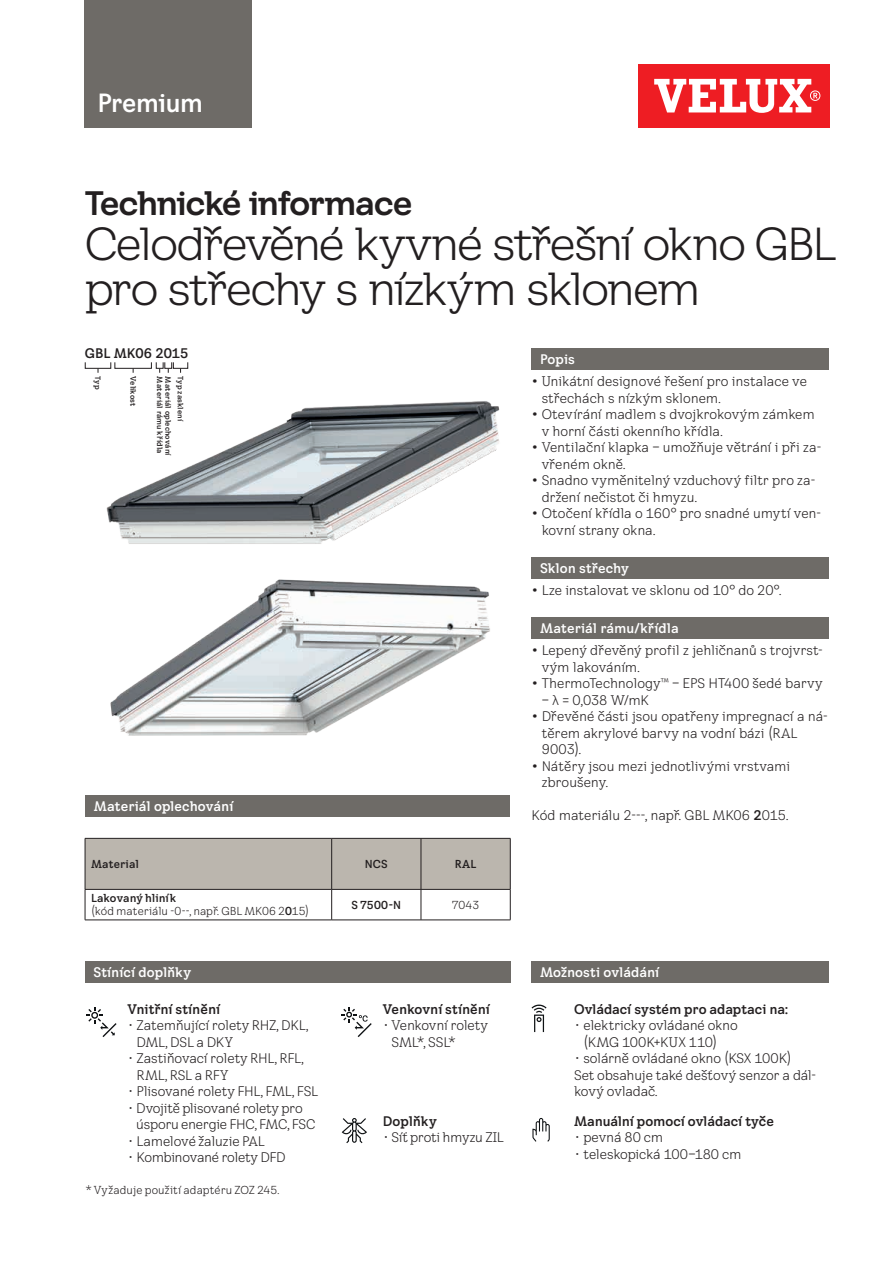
<style>
.page{position:relative;width:893px;height:1263px;background:#fff}
.page>*{position:absolute;margin:0;border:0;box-sizing:border-box;transform-origin:0 0}
.t1{font:45px/45px "VELUX Transform Headline";letter-spacing:-.045em;color:#231f20}
.t2{font:700 33px "VELUX Transform Headline";letter-spacing:-.04em;color:#231f20}
.t3{font:700 25.65px "VELUX Transform";letter-spacing:-.03em;color:#fff}
.t4{font:13.5px/16.5px "VELUX Transform";letter-spacing:-.01em;color:#231f20}
.t5{font:700 13.5px "VELUX Transform";letter-spacing:-.005em;color:#231f20}
.t6{font:700 13.5px "VELUX Transform";color:#fff}
.t7{font:11.25px/13.5px "VELUX Transform";color:#231f20}
.t8{font:700 11.25px "VELUX Transform";letter-spacing:.015em;color:#231f20}
.t9{font:700 7.5px "VELUX Transform";letter-spacing:.01em;color:#231f20}
.s1{font-weight:700}
</style>
<div class="page">
<div style="left:638px;top:64px;width:191px;height:64px;background:#ee1d23"></div>
<svg style="left:654px;top:79px;width:166px;height:34px"></svg>
<img style="left:84px;top:653px;width:427px;height:191px">
<img style="left:84px;top:362px;width:416px;height:291px">
<div style="left:531px;top:349px;width:298px;height:21px;background:#6e6b67"></div>
<div style="left:531px;top:557px;width:298px;height:21px;background:#6e6b67"></div>
<div style="left:531px;top:617px;width:298px;height:21px;background:#6e6b67"></div>
<div style="left:85px;top:796px;width:425px;height:21px;background:#6e6b67"></div>
<svg style="left:86px;top:839px;width:424px;height:81px"></svg>
<hr style="left:85px;top:838px;width:247px;height:1px;background:#231f20">
<hr style="left:85px;top:838px;width:1px;height:51px;background:#231f20">
<hr style="left:332px;top:838px;width:89px;height:1px;background:#231f20">
<hr style="left:331px;top:838px;width:1px;height:51px;background:#231f20">
<hr style="left:421px;top:838px;width:89px;height:1px;background:#231f20">
<hr style="left:421px;top:838px;width:1px;height:51px;background:#231f20">
<hr style="left:510px;top:838px;width:1px;height:51px;background:#231f20">
<hr style="left:85px;top:889px;width:247px;height:1px;background:#231f20">
<hr style="left:85px;top:889px;width:1px;height:31px;background:#231f20">
<hr style="left:332px;top:889px;width:89px;height:1px;background:#231f20">
<hr style="left:331px;top:889px;width:1px;height:31px;background:#231f20">
<hr style="left:421px;top:889px;width:89px;height:1px;background:#231f20">
<hr style="left:421px;top:889px;width:1px;height:31px;background:#231f20">
<hr style="left:510px;top:889px;width:1px;height:31px;background:#231f20">
<hr style="left:85px;top:920px;width:247px;height:1px;background:#231f20">
<hr style="left:332px;top:920px;width:89px;height:1px;background:#231f20">
<hr style="left:421px;top:920px;width:89px;height:1px;background:#231f20">
<div style="left:531px;top:961px;width:298px;height:22px;background:#6e6b67"></div>
<div style="left:85px;top:961px;width:425px;height:22px;background:#6e6b67"></div>
<div style="left:85px;top:0;width:167px;height:128px;background:#6e6b67"></div>
<svg style="left:342px;top:1118px;width:25px;height:25px"></svg>
<svg style="left:86px;top:1007px;width:31px;height:30px"></svg>
<svg style="left:342px;top:1007px;width:30px;height:30px"></svg>
<svg style="left:531px;top:1004px;width:16px;height:28px"></svg>
<svg style="left:532px;top:1118px;width:18px;height:24px"></svg>
<h3 class="t3" style="left:97px;top:87px;width:107px">Premium</h3>
<h2 class="t2" style="left:85px;top:183px;width:329px">Technické informace</h2>
<h1 class="t1" style="left:85px;top:221px;width:753px">Celodřevěné kyvné střešní okno GBL pro střechy s nízkým sklonem</h1>
<p class="t5" style="left:85px;top:345px;width:105px">GBL MK06 2015</p>
<p class="t9" style="left:103px;top:376px;width:15px;rotate:90deg">Typ</p>
<p class="t9" style="left:138px;top:376px;width:32px;rotate:90deg">Velikost</p>
<p class="t9" style="left:164px;top:376px;width:79px;rotate:90deg">Materiál rámu křídla</p>
<p class="t9" style="left:173px;top:376px;width:81px;rotate:90deg">Materiál oplechování</p>
<p class="t9" style="left:185px;top:376px;width:46px;rotate:90deg">Typ zasklení</p>
<p class="t6" style="left:94px;top:798px;width:141px">Materiál oplechování</p>
<p class="t8" style="left:91px;top:857px;width:50px">Material</p>
<p class="t8" style="left:365px;top:857px;width:25px">NCS</p>
<p class="t8" style="left:455px;top:857px;width:23px">RAL</p>
<p class="t7" style="left:91px;top:891px;width:220px"><span class="s1">Lakovaný hliník<br></span>(kód materiálu -0--, např. GBL MK06 2<span class="s1">0</span>15)</p>
<p class="t8" style="left:352px;top:898px;width:51px">S 7500-N</p>
<p class="t7" style="left:452px;top:898px;width:29px">7043</p>
<p class="t6" style="left:93px;top:964px;width:99px">Stínící doplňky</p>
<p class="t5" style="left:128px;top:1000px;width:94px">Vnitřní stínění</p>
<p class="t4" style="left:136px;top:1017px;width:173px;text-indent:-9px">• Zatemňující rolety RHZ, DKL,<br>DML, DSL a DKY</p>
<p class="t4" style="left:136px;top:1050px;width:169px;text-indent:-9px">• Zastiňovací rolety RHL, RFL,<br>RML, RSL a RFY</p>
<p class="t4" style="left:128px;top:1083px;width:192px">• Plisované rolety FHL, FML, FSL</p>
<p class="t4" style="left:136px;top:1099px;width:181px;text-indent:-9px">• Dvojitě plisované rolety pro úsporu energie FHC, FMC, FSC</p>
<p class="t4" style="left:128px;top:1132px;width:139px">• Lamelové žaluzie PAL</p>
<p class="t4" style="left:128px;top:1149px;width:159px">• Kombinované rolety DFD</p>
<p class="t7" style="left:86px;top:1183px;width:195px">* Vyžaduje použití adaptéru ZOZ 245.</p>
<p class="t5" style="left:383px;top:1000px;width:109px">Venkovní stínění</p>
<p class="t4" style="left:392px;top:1017px;width:98px;text-indent:-9px">• Venkovní rolety<br>SML*, SSL*</p>
<p class="t5" style="left:383px;top:1113px;width:56px">Doplňky</p>
<p class="t4" style="left:383px;top:1129px;width:123px">• Síť proti hmyzu ZIL</p>
<p class="t6" style="left:540px;top:351px;width:37px">Popis</p>
<p class="t4" style="left:542px;top:373px;width:267px;text-indent:-10px"><span class="s1">•</span> Unikátní designové řešení pro instalace ve střechách s nízkým sklonem.</p>
<p class="t4" style="left:542px;top:406px;width:275px;text-indent:-10px"><span class="s1">•</span> Otevírání madlem s dvojkrokovým zámkem v horní části okenního křídla.</p>
<p class="t4" style="left:542px;top:439px;width:281px;text-indent:-10px"><span class="s1">•</span> Ventilační klapka – umožňuje větrání i při za&shy;vřeném okně.</p>
<p class="t4" style="left:542px;top:472px;width:275px;text-indent:-10px"><span class="s1">•</span> Snadno vyměnitelný vzduchový filtr pro za&shy;držení nečistot či hmyzu.</p>
<p class="t4" style="left:542px;top:505px;width:281px;text-indent:-10px"><span class="s1">•</span> Otočení křídla o 160° pro snadné umytí ven&shy;kovní strany okna.</p>
<p class="t6" style="left:540px;top:560px;width:90px">Sklon střechy</p>
<p class="t4" style="left:531px;top:582px;width:251px"><span class="s1">•</span> Lze instalovat ve sklonu od 10° do 20°.</p>
<p class="t6" style="left:540px;top:620px;width:140px">Materiál rámu/křídla</p>
<p class="t4" style="left:542px;top:642px;width:283px;text-indent:-10px"><span class="s1">•</span> Lepený dřevěný profil z jehličnanů s trojvrst&shy;vým lakováním.</p>
<p class="t4" style="left:531px;top:675px;width:293px"><span class="s1">•</span> ThermoTechnology™ – EPS HT400 šedé barvy</p>
<p class="t4" style="left:542px;top:691px;width:109px">– λ = 0,038 W/mK</p>
<p class="t4" style="left:542px;top:708px;width:288px;text-indent:-10px"><span class="s1">•</span> Dřevěné části jsou opatřeny impregnací a ná&shy;těrem akrylové barvy na vodní bázi (RAL<br>9003).</p>
<p class="t4" style="left:542px;top:757px;width:250px;text-indent:-10px"><span class="s1">•</span> Nátěry jsou mezi jednotlivými vrstvami zbroušeny.</p>
<p class="t4" style="left:531px;top:807px;width:258px">Kód materiálu 2---, např. GBL MK06 <span class="s1">2</span>015.</p>
<p class="t6" style="left:540px;top:964px;width:121px">Možnosti ovládání</p>
<p class="t5" style="left:574px;top:1000px;width:215px">Ovládací systém pro adaptaci na:</p>
<p class="t4" style="left:583px;top:1017px;width:156px;text-indent:-9px">• elektricky ovládané okno (KMG 100K+KUX 110)</p>
<p class="t4" style="left:574px;top:1050px;width:244px">• solárně ovládané okno (KSX 100K)<br>Set obsahuje také dešťový senzor a dál&shy;kový ovladač.</p>
<p class="t5" style="left:574px;top:1113px;width:201px">Manuální pomocí ovládací tyče</p>
<p class="t4" style="left:574px;top:1129px;width:91px">• pevná 80 cm</p>
<p class="t4" style="left:574px;top:1145px;width:169px">• teleskopická 100–180 cm</p>
</div>
